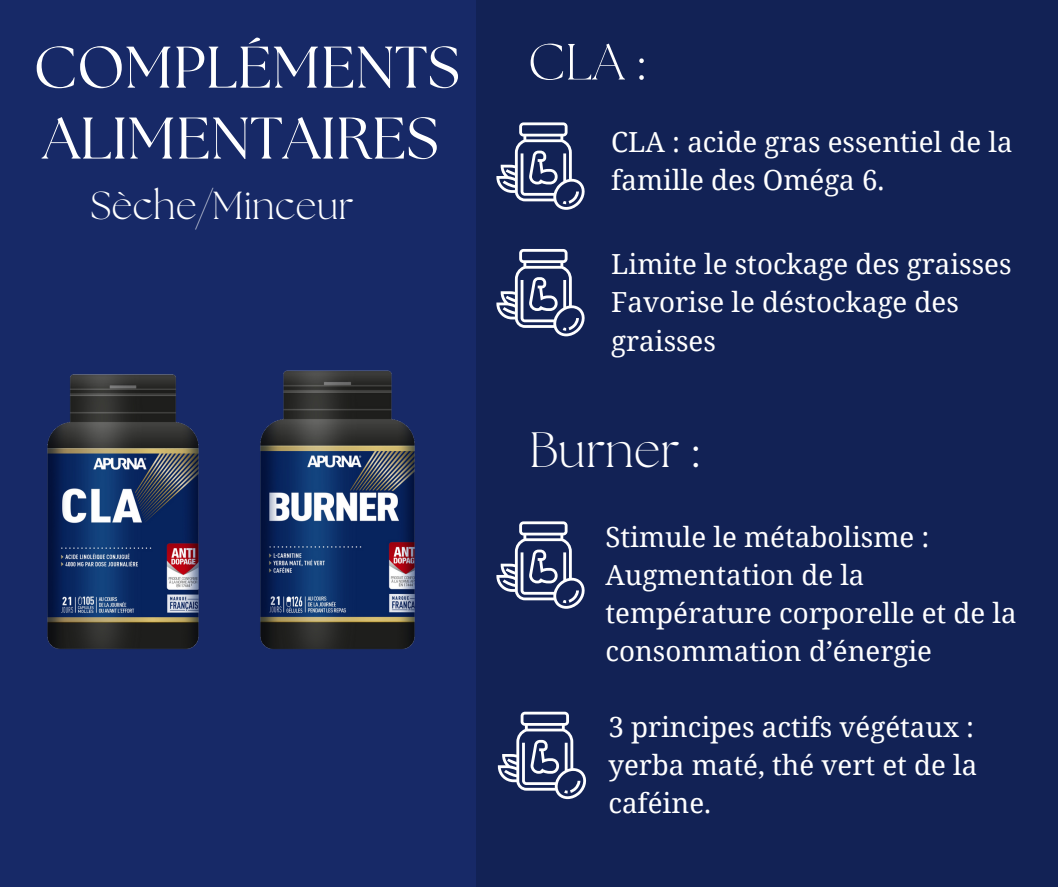
<style>
.page{position:relative;width:1058px;height:887px;background:#fff}
.page>*{position:absolute;margin:0;border:0;box-sizing:border-box;transform-origin:0 0}
.t1{font:58.65px/70.8px "The Seasons";color:#fff}
.t2{font:300 50.7px "The Seasons";color:#fff}
.t3{font:300 49.5px "The Seasons";color:#fff}
.t4{font:300 39px "The Seasons";color:#fff}
.t5{font:27.75px/38.2px "Noto Serif";color:#fff}
</style>
<div class="page">
<div style="left:0;top:0;width:1058px;height:886px;background:#122255"></div>
<div style="left:0;top:0;width:475px;height:886px;background:#172967"></div>
<svg style="left:496px;top:249px;width:89px;height:87px"></svg>
<img style="left:47px;top:374px;width:152px;height:275px">
<img style="left:260px;top:370px;width:155px;height:280px">
<svg style="left:496px;top:122px;width:89px;height:88px"></svg>
<svg style="left:496px;top:521px;width:89px;height:87px"></svg>
<svg style="left:498px;top:711px;width:89px;height:88px"></svg>
<h1 class="t1" style="left:34px;top:36px;width:428px">COMPLÉMENTS<br>ALIMENTAIRES</h1>
<h2 class="t2" style="left:528px;top:39px;width:118px">CLA :</h2>
<h3 class="t4" style="left:90px;top:188px;width:265px">Sèche/Minceur</h3>
<p class="t5" style="left:611px;top:122px;width:403px">CLA : acide gras essentiel de la famille des Oméga 6.</p>
<p class="t5" style="left:611px;top:244px;width:402px">Limite le stockage des graisses<br>Favorise le déstockage des graisses</p>
<h3 class="t3" style="left:529px;top:427px;width:172px">Burner :</h3>
<p class="t5" style="left:605px;top:516px;width:413px">Stimule le métabolisme :<br>Augmentation de la température corporelle et de la consommation d’énergie</p>
<p class="t5" style="left:608px;top:707px;width:370px;text-align:justify">3 principes actifs végétaux : yerba maté, thé vert et de la caféine.</p>
</div>
